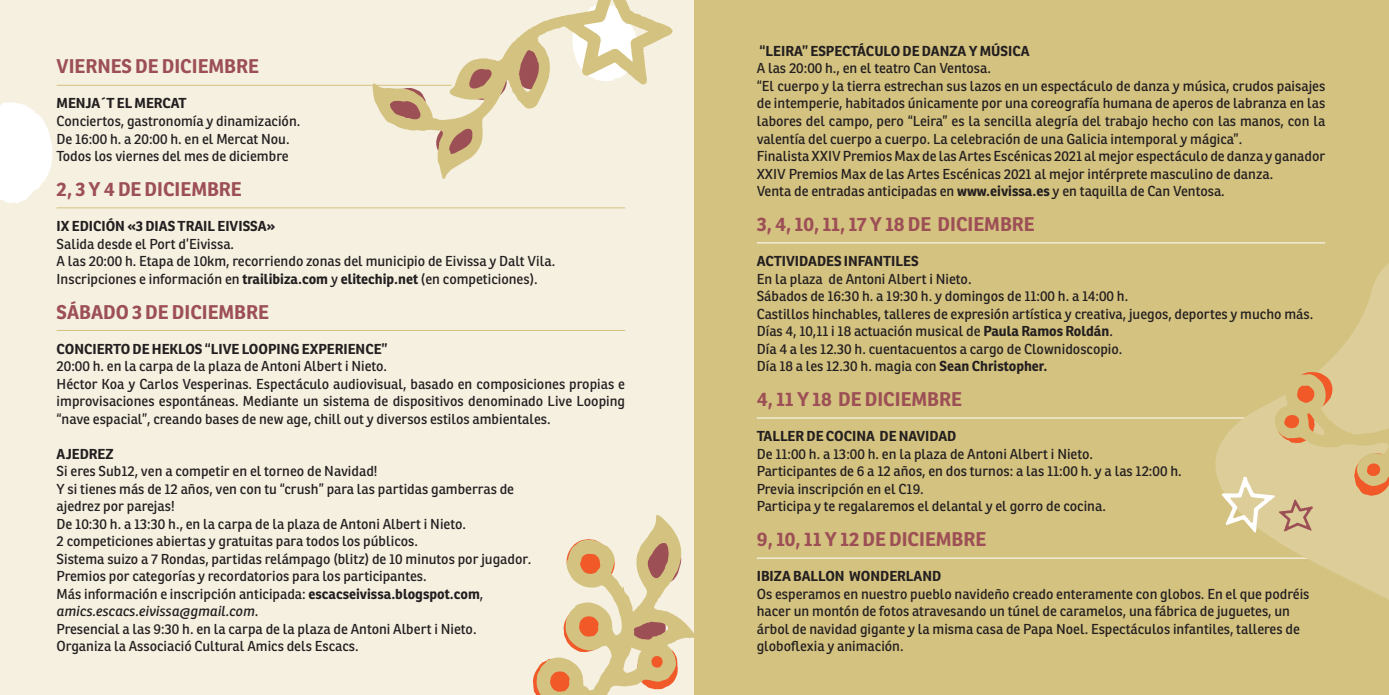
<style>
.page{position:relative;width:1389px;height:695px;background:#fff}
.page>*{position:absolute;margin:0;border:0;box-sizing:border-box;transform-origin:0 0}
.t1{font:700 19.25px "Ronnia";color:#9d4f56}
.Cuerpo_de_texto{font:14px/17.5px "Ronnia";color:#231f20;text-align:justify}
.Texto_preformateado{font:14px "Ronnia";color:#231f20}
.t2{font:700 14px "Ronnia";color:#231f20}
.Texto_preformateado-2{font:italic 14px "Ronnia";color:#231f20}
.s1{font-weight:700}
.s2{font-style:normal}
</style>
<div class="page">
<div style="left:0;top:0;width:694px;height:694px;background:#f5f0e0"></div>
<svg style="left:372px;top:0;width:301px;height:179px"></svg>
<svg style="left:533px;top:515px;width:161px;height:179px"></svg>
<div style="left:694px;top:0;width:695px;height:694px;background:#d4c280"></div>
<hr style="left:57px;top:85px;width:395px;height:1px;background:#d4c280">
<hr style="left:57px;top:207px;width:568px;height:1px;background:#d4c280">
<hr style="left:57px;top:330px;width:568px;height:1px;background:#d4c280">
<svg style="left:0;top:102px;width:52px;height:102px"></svg>
<hr style="left:757px;top:242px;width:568px;height:1px;background:#fff">
<hr style="left:757px;top:417px;width:568px;height:1px;background:#fff">
<hr style="left:757px;top:557px;width:568px;height:1px;background:#fff">
<svg style="left:1123px;top:242px;width:266px;height:358px"></svg>
<svg style="left:1222px;top:371px;width:167px;height:161px"></svg>
<p class="t1" style="left:57px;top:54px;width:204px">VIERNES DE DICIEMBRE</p>
<p class="t2" style="left:57px;top:94px;width:131px">MENJA´T EL MERCAT</p>
<p class="Cuerpo_de_texto" style="left:57px;top:112px;width:245px">Conciertos, gastronomía y dinamización.</p>
<p class="Texto_preformateado" style="left:57px;top:130px;width:234px">De 16:00 h. a 20:00 h. en el Mercat Nou.</p>
<p class="Texto_preformateado" style="left:57px;top:147px;width:233px">Todos los viernes del mes de diciembre</p>
<p class="t1" style="left:57px;top:177px;width:187px">2, 3 Y 4 DE DICIEMBRE</p>
<p class="t2" style="left:57px;top:217px;width:220px">IX EDICIÓN «3 DIAS TRAIL EIVISSA»</p>
<p class="Cuerpo_de_texto" style="left:57px;top:235px;width:179px">Salida desde el Port d’Eivissa.</p>
<p class="Texto_preformateado" style="left:57px;top:252px;width:500px">A las 20:00 h. Etapa de 10km, recorriendo zonas del municipio de Eivissa y Dalt Vila.</p>
<p class="Cuerpo_de_texto" style="left:57px;top:270px;width:483px">Inscripciones e información en <span class="s1">trailibiza.com</span> y <span class="s1">elitechip.net</span> (en competiciones).</p>
<p class="t1" style="left:57px;top:299px;width:214px">SÁBADO 3 DE DICIEMBRE</p>
<p class="t2" style="left:57px;top:339px;width:333px">CONCIERTO DE HEKLOS “LIVE LOOPING EXPERIENCE”</p>
<p class="Cuerpo_de_texto" style="left:57px;top:357px;width:332px">20:00 h. en la carpa de la plaza de Antoni Albert i Nieto.</p>
<p class="Cuerpo_de_texto" style="left:57px;top:375px;width:570px">Héctor Koa y Carlos Vesperinas. Espectáculo audiovisual, basado en composiciones propias e improvisaciones espontáneas. Mediante un sistema de dispositivos denominado Live Looping “nave espacial”, creando bases de new age, chill out y diversos estilos ambientales.</p>
<p class="t2" style="left:57px;top:444px;width:59px">AJEDREZ</p>
<p class="Cuerpo_de_texto" style="left:57px;top:462px;width:322px">Si eres Sub12, ven a competir en el torneo de Navidad!</p>
<p class="Cuerpo_de_texto" style="left:57px;top:480px;width:459px">Y si tienes más de 12 años, ven con tu “crush” para las partidas gamberras de</p>
<p class="Cuerpo_de_texto" style="left:57px;top:497px;width:119px">ajedrez por parejas!</p>
<p class="Cuerpo_de_texto" style="left:57px;top:515px;width:411px">De 10:30 h. a 13:30 h., en la carpa de la plaza de Antoni Albert i Nieto.</p>
<p class="Cuerpo_de_texto" style="left:57px;top:532px;width:363px">2 competiciones abiertas y gratuitas para todos los públicos.</p>
<p class="Texto_preformateado" style="left:57px;top:550px;width:476px">Sistema suizo a 7 Rondas, partidas relámpago (blitz) de 10 minutos por jugador.</p>
<p class="Texto_preformateado" style="left:57px;top:567px;width:372px">Premios por categorías y recordatorios para los participantes.</p>
<p class="Texto_preformateado" style="left:57px;top:585px;width:428px">Más información e inscripción anticipada: <span class="s1">escacseivissa.blogspot.com</span>,</p>
<p class="Texto_preformateado-2" style="left:57px;top:602px;width:203px">amics.escacs.eivissa@gmail.com<span class="s2">.</span></p>
<p class="Texto_preformateado" style="left:57px;top:620px;width:421px">Presencial a las 9:30 h. en la carpa de la plaza de Antoni Albert i Nieto.</p>
<p class="Cuerpo_de_texto" style="left:57px;top:637px;width:304px">Organiza la Associació Cultural Amics dels Escacs.</p>
<p class="t2" style="left:760px;top:42px;width:272px">“LEIRA” ESPECTÁCULO DE DANZA Y MÚSICA</p>
<p class="Cuerpo_de_texto" style="left:757px;top:60px;width:236px">A las 20:00 h., en el teatro Can Ventosa.</p>
<p class="Cuerpo_de_texto" style="left:757px;top:77px;width:570px">“El cuerpo y la tierra estrechan sus lazos en un espectáculo de danza y música, crudos paisajes de intemperie, habitados únicamente por una coreografía humana de aperos de labranza en las labores del campo, pero “Leira” es la sencilla alegría del trabajo hecho con las manos, con la valentía del cuerpo a cuerpo. La celebración de una Galicia intemporal y mágica”.</p>
<p class="Cuerpo_de_texto" style="left:757px;top:147px;width:570px">Finalista XXIV Premios Max de las Artes Escénicas 2021 al mejor espectáculo de danza y ganador<br>XXIV Premios Max de las Artes Escénicas 2021 al mejor intérprete masculino de danza.</p>
<p class="Cuerpo_de_texto" style="left:757px;top:182px;width:470px">Venta de entradas anticipadas en <span class="s1">www.eivissa.es</span> y en taquilla de Can Ventosa.</p>
<p class="t1" style="left:757px;top:212px;width:279px">3, 4, 10, 11, 17 Y 18 DE DICIEMBRE</p>
<p class="t2" style="left:757px;top:252px;width:163px">ACTIVIDADES INFANTILES</p>
<p class="Cuerpo_de_texto" style="left:757px;top:270px;width:216px">En la plaza de Antoni Albert i Nieto.</p>
<p class="Cuerpo_de_texto" style="left:757px;top:287px;width:373px">Sábados de 16:30 h. a 19:30 h. y domingos de 11:00 h. a 14:00 h.</p>
<p class="Cuerpo_de_texto" style="left:757px;top:305px;width:558px">Castillos hinchables, talleres de expresión artística y creativa, juegos, deportes y mucho más.</p>
<p class="Cuerpo_de_texto" style="left:757px;top:322px;width:358px">Días 4, 10,11 i 18 actuación musical de <span class="s1">Paula Ramos Roldán</span>.</p>
<p class="Cuerpo_de_texto" style="left:757px;top:340px;width:367px">Día 4 a les 12.30 h. cuentacuentos a cargo de Clownidoscopio.</p>
<p class="Cuerpo_de_texto" style="left:757px;top:357px;width:292px">Día 18 a les 12.30 h. magia con <span class="s1">Sean Christopher.</span></p>
<p class="t1" style="left:757px;top:387px;width:207px">4, 11 Y 18 DE DICIEMBRE</p>
<p class="t2" style="left:757px;top:427px;width:201px">TALLER DE COCINA DE NAVIDAD</p>
<p class="Cuerpo_de_texto" style="left:757px;top:445px;width:338px">De 11:00 h. a 13:00 h. en la plaza de Antoni Albert i Nieto.</p>
<p class="Cuerpo_de_texto" style="left:757px;top:462px;width:426px">Participantes de 6 a 12 años, en dos turnos: a las 11:00 h. y a las 12:00 h.</p>
<p class="Cuerpo_de_texto" style="left:757px;top:480px;width:169px">Previa inscripción en el C19.</p>
<p class="Cuerpo_de_texto" style="left:757px;top:497px;width:351px">Participa y te regalaremos el delantal y el gorro de cocina.</p>
<p class="t1" style="left:757px;top:527px;width:231px">9, 10, 11 Y 12 DE DICIEMBRE</p>
<p class="t2" style="left:757px;top:567px;width:186px">IBIZA BALLON WONDERLAND</p>
<p class="Cuerpo_de_texto" style="left:757px;top:585px;width:554px;text-align:left">Os esperamos en nuestro pueblo navideño creado enteramente con globos. En el que podréis hacer un montón de fotos atravesando un túnel de caramelos, una fábrica de juguetes, un árbol de navidad gigante y la misma casa de Papa Noel. Espectáculos infantiles, talleres de globoflexia y animación.</p>
</div>
